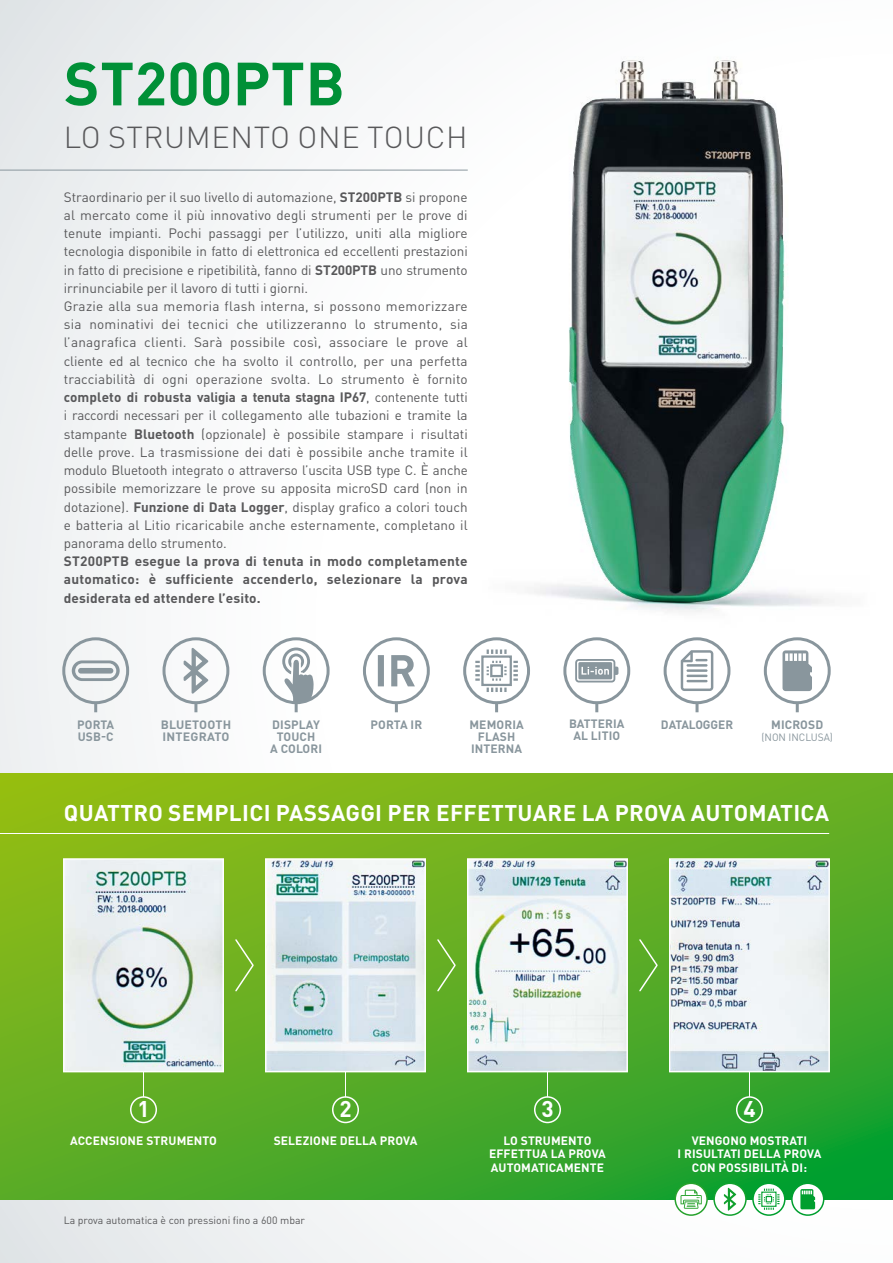
<style>
.page{position:relative;width:893px;height:1263px;background:#fff}
.page>*{position:absolute;margin:0;border:0;box-sizing:border-box;transform-origin:0 0}
.t1{font:700 60px "DIN Pro";letter-spacing:.005em;color:#009037}
.t2{font:300 30px "DIN Pro";letter-spacing:.02em;color:#58585a}
.t3{font:700 22.5px "DIN Pro";letter-spacing:.015em;color:#fff}
.t4{font:13.5px/18.3px "DIN Pro";color:#58585a}
.t5{font:700 13.5px/18.1px "DIN Pro";letter-spacing:.01em;color:#58585a;text-align:justify}
.t6{font:700 12px/13.5px "DIN Pro";letter-spacing:.01em;color:#fff;text-align:center}
.t7{font:700 12px/12px "DIN Pro";letter-spacing:.01em;color:#89969d;text-align:center}
.t8{font:700 12px "DIN Pro";letter-spacing:-.01em;color:#89969d}
.t9{font:10.5px "DIN Pro";color:#58585a}
.t10{font:10.5px "DIN Pro";color:#89969d}
.s1{font-weight:700}
</style>
<div class="page">
<div style="left:0;top:0;width:893px;height:1263px;background:linear-gradient(to right,#eff1f3,#fff)"></div>
<img style="left:466px;top:10px;width:421px;height:632px">
<svg style="left:0;top:774px;width:893px;height:425px;background:#5aad24"></svg>
<hr style="left:0;top:170px;width:468px;height:1px;background:#89969d">
<hr style="left:0;top:833px;width:829px;height:1px;background:#fff">
<div style="left:130px;top:1096px;width:27px;height:27px;border:2px solid #fff;border-radius:50%"></div>
<hr style="left:143px;top:1067px;width:1px;height:30px;background:#fff">
<div style="left:332px;top:1096px;width:27px;height:27px;border:2px solid #fff;border-radius:50%"></div>
<hr style="left:345px;top:1067px;width:1px;height:30px;background:#fff">
<div style="left:534px;top:1096px;width:27px;height:27px;border:2px solid #fff;border-radius:50%"></div>
<hr style="left:547px;top:1067px;width:1px;height:30px;background:#fff">
<div style="left:736px;top:1096px;width:27px;height:27px;border:2px solid #fff;border-radius:50%"></div>
<hr style="left:749px;top:1067px;width:1px;height:30px;background:#fff">
<img style="left:268px;top:861px;width:155px;height:208px">
<div style="left:265px;top:858px;width:161px;height:214px;border:2px solid #fff"></div>
<img style="left:470px;top:861px;width:155px;height:208px">
<div style="left:467px;top:858px;width:161px;height:214px;border:2px solid #fff"></div>
<img style="left:672px;top:861px;width:155px;height:208px">
<div style="left:669px;top:858px;width:161px;height:214px;border:2px solid #fff"></div>
<img style="left:66px;top:861px;width:155px;height:208px">
<div style="left:63px;top:858px;width:161px;height:214px;border:2px solid #fff"></div>
<svg style="left:638px;top:938px;width:21px;height:55px"></svg>
<svg style="left:436px;top:938px;width:21px;height:55px"></svg>
<svg style="left:234px;top:938px;width:21px;height:55px"></svg>
<svg style="left:714px;top:1183px;width:32px;height:32px"></svg>
<div style="left:713px;top:1182px;width:34px;height:34px;border:2px solid #12a12e;border-radius:50%"></div>
<svg style="left:724px;top:1188px;width:12px;height:22px"></svg>
<svg style="left:675px;top:1183px;width:32px;height:32px"></svg>
<div style="left:674px;top:1182px;width:34px;height:34px;border:2px solid #28a22d;border-radius:50%"></div>
<svg style="left:792px;top:1183px;width:32px;height:32px"></svg>
<div style="left:791px;top:1182px;width:33px;height:34px;border:2px solid #009f2f;border-radius:50%"></div>
<svg style="left:800px;top:1189px;width:15px;height:20px"></svg>
<svg style="left:753px;top:1183px;width:32px;height:32px"></svg>
<div style="left:752px;top:1182px;width:34px;height:34px;border:2px solid #00a02f;border-radius:50%"></div>
<svg style="left:757px;top:1187px;width:24px;height:24px"></svg>
<svg style="left:680px;top:1190px;width:22px;height:19px"></svg>
<div style="left:363px;top:637px;width:67px;height:67px;border:3px solid #89969d;border-radius:50%"></div>
<svg style="left:378px;top:655px;width:37px;height:31px"></svg>
<svg style="left:395px;top:704px;width:3px;height:8px"></svg>
<svg style="left:495px;top:704px;width:3px;height:8px"></svg>
<div style="left:463px;top:637px;width:67px;height:67px;border:3px solid #89969d;border-radius:50%"></div>
<svg style="left:473px;top:647px;width:47px;height:47px"></svg>
<div style="left:664px;top:637px;width:66px;height:67px;border:3px solid #89969d;border-radius:50%"></div>
<svg style="left:695px;top:704px;width:3px;height:8px"></svg>
<svg style="left:681px;top:650px;width:32px;height:41px"></svg>
<hr style="left:686px;top:675px;width:21px;height:2px;background:#89969d">
<hr style="left:686px;top:680px;width:21px;height:2px;background:#89969d">
<div style="left:263px;top:637px;width:67px;height:67px;border:3px solid #89969d;border-radius:50%"></div>
<svg style="left:282px;top:647px;width:32px;height:65px"></svg>
<div style="left:162px;top:637px;width:67px;height:67px;border:3px solid #89969d;border-radius:50%"></div>
<svg style="left:184px;top:648px;width:24px;height:46px"></svg>
<svg style="left:194px;top:704px;width:3px;height:8px"></svg>
<div style="left:62px;top:637px;width:67px;height:67px;border:3px solid #89969d;border-radius:50%"></div>
<svg style="left:72px;top:660px;width:48px;height:21px"></svg>
<svg style="left:94px;top:704px;width:3px;height:8px"></svg>
<div style="left:563px;top:637px;width:67px;height:67px;border:3px solid #89969d;border-radius:50%"></div>
<svg style="left:575px;top:659px;width:43px;height:23px"></svg>
<svg style="left:595px;top:704px;width:3px;height:8px"></svg>
<div style="left:764px;top:637px;width:67px;height:67px;border:3px solid #89969d;border-radius:50%"></div>
<svg style="left:782px;top:650px;width:30px;height:41px"></svg>
<svg style="left:796px;top:704px;width:3px;height:8px"></svg>
<h1 class="t1" style="left:64px;top:34px;width:282px">ST200PTB</h1>
<h2 class="t2" style="left:64px;top:114px;width:405px">LO STRUMENTO ONE TOUCH</h2>
<p class="t4" style="left:64px;top:186px;width:405px">Straordinario per il suo livello di automazione, <span class="s1">ST200PTB</span> si propone al mercato come il più innovativo degli strumenti per le prove di tenute impianti. Pochi passaggi per l’utilizzo, uniti alla migliore tecnologia disponibile in fatto di elettronica ed eccellenti prestazioni in fatto di precisione e ripetibilità, fanno di <span class="s1">ST200PTB</span> uno strumento irrinunciabile per il lavoro di tutti i giorni.<br>Grazie alla sua memoria flash interna, si possono memorizzare sia nominativi dei tecnici che utilizzeranno lo strumento, sia l’anagrafica clienti. Sarà possibile così, associare le prove al cliente ed al tecnico che ha svolto il controllo, per una perfetta tracciabilità di ogni operazione svolta. Lo strumento è fornito <span class="s1">completo di robusta valigia a tenuta stagna IP67</span>, contenente tutti i raccordi necessari per il collegamento alle tubazioni e tramite la stampante <span class="s1">Bluetooth</span> (opzionale) è possibile stampare i risultati delle prove. La trasmissione dei dati è possibile anche tramite il modulo Bluetooth integrato o attraverso l’uscita USB type C. È anche possibile memorizzare le prove su apposita microSD card (non in dotazione). <span class="s1">Funzione di Data Logger</span>, display grafico a colori touch e batteria al Litio ricaricabile anche esternamente, completano il panorama dello strumento.</p>
<p class="t5" style="left:64px;top:551px;width:405px">ST200PTB esegue la prova di tenuta in modo completamente automatico: è sufficiente accenderlo, selezionare la prova desiderata ed attendere l’esito.</p>
<p class="t7" style="left:77px;top:717px;width:39px;text-align:left">PORTA<br>USB-C</p>
<p class="t7" style="left:569px;top:716px;width:57px">BATTERIA<br>AL LITIO</p>
<p class="t7" style="left:771px;top:717px;width:54px">MICROSD</p>
<p class="t7" style="left:161px;top:717px;width:72px;text-align:left">BLUETOOTH<br>INTEGRATO</p>
<p class="t7" style="left:272px;top:717px;width:49px">DISPLAY</p>
<p class="t8" style="left:661px;top:714px;width:74px">DATALOGGER</p>
<p class="t7" style="left:270px;top:729px;width:53px">TOUCH<br>A COLORI</p>
<p class="t7" style="left:371px;top:717px;width:53px">PORTA IR</p>
<p class="t7" style="left:469px;top:717px;width:56px">MEMORIA<br>FLASH<br>INTERNA</p>
<p class="t10" style="left:762px;top:729px;width:73px">(NON INCLUSA)</p>
<h3 class="t3" style="left:64px;top:794px;width:767px">QUATTRO SEMPLICI PASSAGGI PER EFFETTUARE LA PROVA AUTOMATICA</h3>
<h3 class="t3" style="left:137px;top:1090px;width:14px">1</h3>
<h3 class="t3" style="left:339px;top:1090px;width:14px">2</h3>
<h3 class="t3" style="left:541px;top:1090px;width:14px">3</h3>
<h3 class="t3" style="left:743px;top:1090px;width:14px">4</h3>
<p class="t6" style="left:70px;top:1132px;width:148px">ACCENSIONE STRUMENTO</p>
<p class="t6" style="left:274px;top:1132px;width:145px">SELEZIONE DELLA PROVA</p>
<p class="t6" style="left:489px;top:1132px;width:118px">LO STRUMENTO<br>EFFETTUA LA PROVA<br>AUTOMATICAMENTE</p>
<p class="t6" style="left:677px;top:1132px;width:145px">VENGONO MOSTRATI<br>I RISULTATI DELLA PROVA<br>CON POSSIBILITÀ DI:</p>
<p class="t9" style="left:64px;top:1212px;width:243px">La prova automatica è con pressioni fino a 600 mbar</p>
</div>
